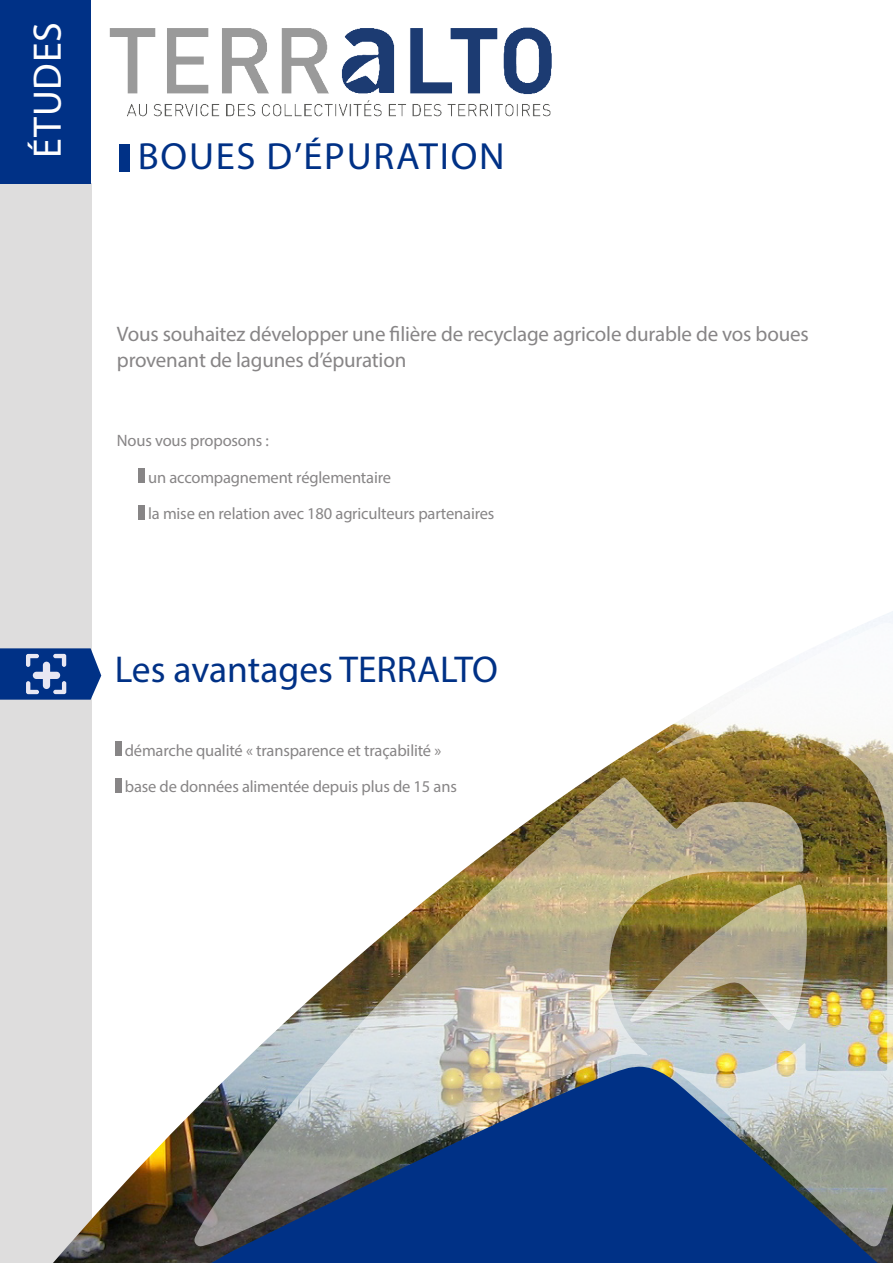
<style>
.page{position:relative;width:893px;height:1263px;background:#fff}
.page>*{position:absolute;margin:0;border:0;box-sizing:border-box;transform-origin:0 0}
.t1{font:39.9px "Myriad Pro";letter-spacing:.02em;color:#fff}
.t2{font:37.95px "Myriad Pro";letter-spacing:.045em;color:#003186}
.t3{font:37.5px "Myriad Pro";color:#003186}
.t4{font:33px "Myriad Pro";letter-spacing:.02em;color:#fff}
.t5{font:21px/25.2px "Myriad Pro";letter-spacing:-.01em;color:#878586}
.t6{font:16.5px "Myriad Pro";letter-spacing:-.01em;color:#878586}
</style>
<div class="page">
<div style="left:119px;top:144px;width:11px;height:28px;background:#003186"></div>
<div style="left:0;top:183px;width:91px;height:1080px;background:#dedddd"></div>
<div style="left:138px;top:468px;width:7px;height:14px;background:#878586"></div>
<div style="left:138px;top:505px;width:7px;height:14px;background:#878586"></div>
<svg style="left:0;top:599px;width:92px;height:101px"></svg>
<img style="left:53px;top:611px;width:840px;height:652px">
<img style="left:194px;top:776px;width:471px;height:286px">
<img style="left:665px;top:621px;width:228px;height:441px">
<img style="left:630px;top:884px;width:177px;height:147px">
<svg style="left:653px;top:747px;width:13px;height:9px"></svg>
<svg style="left:170px;top:1062px;width:723px;height:201px"></svg>
<div style="left:0;top:0;width:91px;height:184px;background:#003186"></div>
<img style="left:109px;top:27px;width:443px;height:90px">
<p class="t1" style="left:23px;top:158px;width:137px;rotate:-90deg">ÉTUDES</p>
<p class="t4" style="left:24px;top:164px;width:141px;rotate:-90deg">CONSEILS</p>
<p class="t2" style="left:138px;top:133px;width:368px">BOUES D’ÉPURATION</p>
<p class="t5" style="left:117px;top:321px;width:693px">Vous souhaitez développer une filière de recyclage agricole durable de vos boues provenant de lagunes d’épuration</p>
<p class="t6" style="left:117px;top:430px;width:154px">Nous vous proposons :</p>
<p class="t6" style="left:148px;top:467px;width:244px">un accompagnement réglementaire</p>
<p class="t6" style="left:148px;top:504px;width:348px">la mise en relation avec 180 agriculteurs partenaires</p>
<p class="t3" style="left:115px;top:646px;width:385px">Les avantages TERRALTO</p>
<p class="t6" style="left:125px;top:740px;width:318px">démarche qualité « transparence et traçabilité »</p>
<p class="t6" style="left:125px;top:777px;width:334px">base de données alimentée depuis plus de 15 ans</p>
</div>
